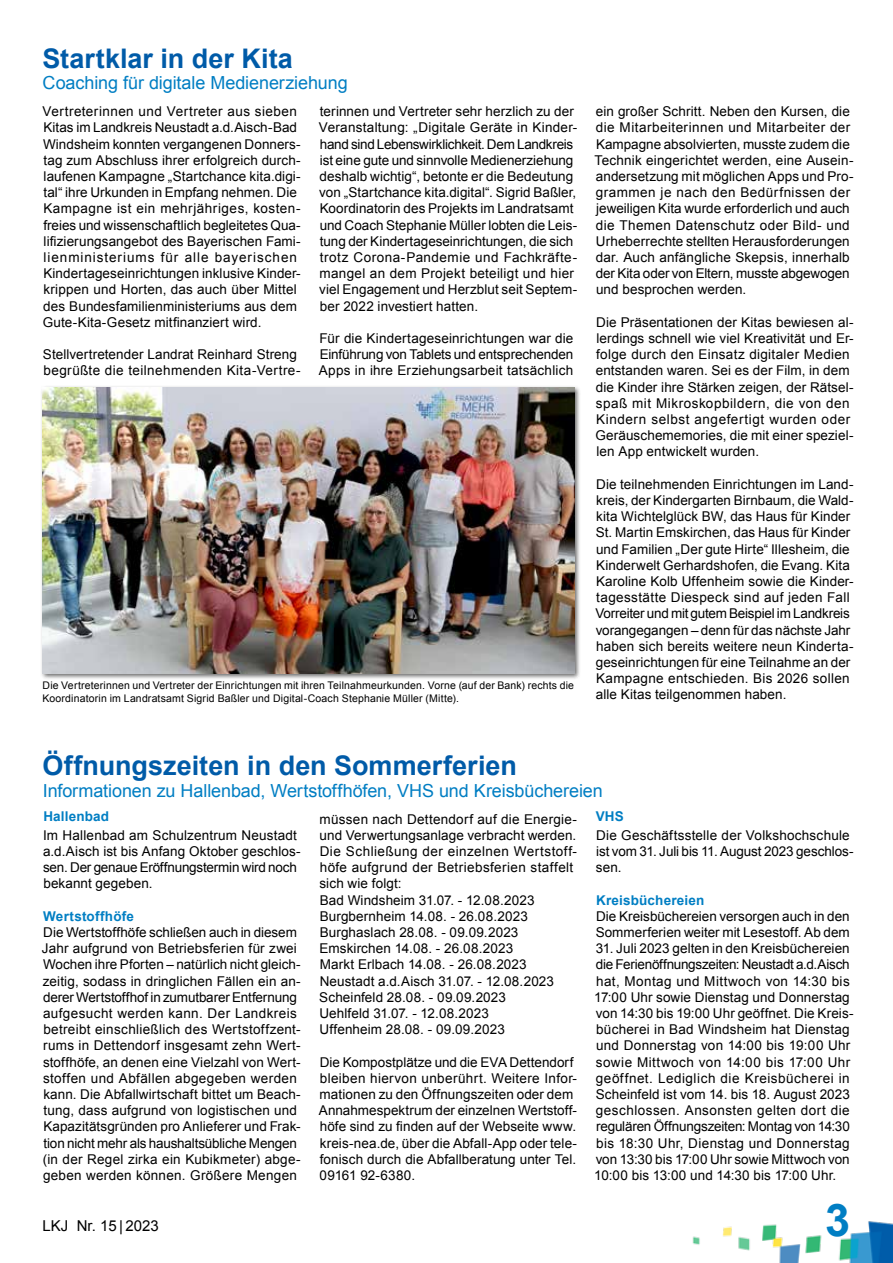
<style>
.page{position:relative;width:893px;height:1263px;background:#fff}
.page>*{position:absolute;margin:0;border:0;box-sizing:border-box;transform-origin:0 0}
.t1{font:700 45px "Arial";color:#007ec3}
.t2{font:700 27px "Arial";color:#005ba8}
.t3{font:18px "Arial";letter-spacing:-.005em;color:#007ec3}
.t4{font:15px "Arial";color:#000}
.t5{font:13.5px/16.2px "Arial";letter-spacing:.01em;color:#000}
.t6{font:700 13.5px "Arial";letter-spacing:.01em;color:#007ec3}
.t7{font:10.5px/12.6px "Arial";letter-spacing:.015em;color:#000}
</style>
<div class="page">
<img style="left:692px;top:1221px;width:201px;height:42px">
<div style="left:40px;top:385px;width:540px;height:295px;background:#000;opacity:.6"></div>
<img style="left:43px;top:388px;width:531px;height:285px">
<h2 class="t2" style="left:42px;top:40px;width:252px">Startklar in der Kita</h2>
<h3 class="t3" style="left:43px;top:71px;width:307px">Coaching für digitale Medienerziehung</h3>
<p class="t5" style="left:43px;top:103px;width:260px">Vertreterinnen und Vertreter aus sieben Kitas im Landkreis Neustadt a.d.Aisch-Bad Windsheim konnten vergangenen Donners&shy;tag zum Abschluss ihrer erfolgreich durch&shy;laufenen Kampagne „Startchance kita.digi&shy;tal“ ihre Urkunden in Empfang nehmen. Die Kampagne ist ein mehrjähriges, kosten&shy;freies und wissenschaftlich begleitetes Qua&shy;lifizierungsangebot des Bayerischen Fami&shy;lienministeriums für alle bayerischen Kindertageseinrichtungen inklusive Kinder&shy;krippen und Horten, das auch ü ber Mittel des Bundesfamilienministeriums aus dem Gute-Kita-Gesetz mitfinanziert wird.</p>
<p class="t5" style="left:43px;top:346px;width:259px">Stellvertretender Landrat Reinhard Streng begrüßte die teilnehmenden Kita-Vertre-</p>
<p class="t5" style="left:319px;top:103px;width:260px">terinnen und Vertreter sehr herzlich zu der Veranstaltung: „Digitale Geräte in Kinder&shy;hand sind Lebenswirklichkeit. Dem Landkreis ist eine gute und sinnvolle Medienerziehung deshalb wichtig“, betonte er die Bedeutung von „Startchance kita.digital“. Sigrid Baßler, Koordinatorin des Projekts im Landratsamt und Coach Stephanie Müller lobten die Leis&shy;tung der Kindertageseinrichtungen, die sich trotz Corona-Pandemie und Fachkräfte&shy;mangel an dem Projekt beteiligt und hier viel Engagement und Herzblut seit Septem&shy;ber 2022 investiert hatten.</p>
<p class="t5" style="left:319px;top:330px;width:256px;text-align:justify">Für die Kindertageseinrichtungen war die Einführung von Tablets und entsprechenden Apps in ihre Erziehungsarbeit tatsächlich</p>
<p class="t7" style="left:43px;top:679px;width:533px">Die Vertreterinnen und Vertreter der Einrichtungen mit ihren Teilnahmeurkunden. Vorne (auf der Bank) rechts die<br>Koordinatorin im Landratsamt Sigrid Baßler und Digital-Coach Stephanie Müller (Mitte).</p>
<p class="t5" style="left:594px;top:103px;width:261px">ein großer Schritt. Neben den Kursen, die die Mitarbeiterinnen und Mitarbeiter der Kampagne absolvierten, musste zudem die Technik eingerichtet werden, eine Ausein&shy;andersetzung mit möglichen Apps und Pro&shy;grammen je nach den Bedürfnissen der jeweiligen Kita wurde erforderlich und auch die Themen Datenschutz oder Bild- und Urheberrechte stellten Herausforderungen dar. Auch anfängliche Skepsis, innerhalb der Kita oder von Eltern, musste abgewogen und besprochen werden.</p>
<p class="t5" style="left:596px;top:314px;width:259px">Die Präsentationen der Kitas bewiesen al&shy;lerdings schnell wie viel Kreativität und Er&shy;folge durch den Einsatz digitaler Medien entstanden waren. Sei es der Film, in dem die Kinder ihre Stärken zeigen, der Rätsel&shy;spaß mit Mikroskopbildern, die von den Kindern selbst angefertigt wurden oder Geräuschememories, die mit einer speziel&shy;len App entwickelt wurden.</p>
<p class="t5" style="left:595px;top:476px;width:260px">Die teilnehmenden Einrichtungen im Land&shy;kreis, der Kindergarten Birnbaum, die Wald&shy;kita Wichtelglück BW, das Haus für Kinder St. Martin Emskirchen, das Haus für Kinder und Familien „Der gute Hirte“ Illesheim, die Kinderwelt Gerhardshofen, die Evang. Kita Karoline Kolb Uffenheim sowie die Kinder&shy;tagesstätte Diespeck sind auf jeden Fall Vorreiter und mit gutem Beispiel im Landkreis vorangegangen – denn für das nächste Jahr haben sich bereits weitere neun Kinderta&shy;geseinrichtungen für eine Teilnahme an der Kampagne entschieden. Bis 2026 sollen alle Kitas teilgenommen haben.</p>
<h2 class="t2" style="left:42px;top:748px;width:476px">Öffnungszeiten in den Sommerferien</h2>
<h3 class="t3" style="left:43px;top:778px;width:562px">Informationen zu Hallenbad, Wertstoffhöfen, VHS und Kreisbüchereien</h3>
<p class="t6" style="left:43px;top:808px;width:67px">Hallenbad</p>
<p class="t5" style="left:43px;top:827px;width:259px">Im Hallenbad am Schulzentrum Neustadt a.d.Aisch ist bis Anfang Oktober geschlos&shy;sen. Der genaue Eröffnungstermin wird noch bekannt gegeben.</p>
<p class="t6" style="left:43px;top:907px;width:92px">Wertstoffhöfe</p>
<p class="t5" style="left:42px;top:924px;width:260px">Die Wertstoffhöfe schließen auch in diesem Jahr aufgrund von Betriebsferien für zwei Wochen ihre Pforten – natürlich nicht gleich&shy;zeitig, sodass in dringlichen Fällen ein an&shy;derer Wertstoffhof in zumutbarer Entfernung aufgesucht werden kann. Der Landkreis betreibt einschließlich des Wertstoffzent&shy;rums in Dettendorf insgesamt zehn Wert&shy;stoffhöfe, an denen eine Vielzahl von Wert&shy;stoffen und Abfällen abgegeben werden kann. Die Abfallwirtschaft bittet um Beach&shy;tung, dass aufgrund von logistischen und Kapazitätsgründen pro Anlieferer und Frak&shy;tion nicht mehr als haushaltsübliche Mengen (in der Regel zirka ein Kubikmeter) abge&shy;geben werden können. Größere Mengen</p>
<p class="t6" style="left:596px;top:808px;width:30px">VHS</p>
<p class="t5" style="left:596px;top:827px;width:259px">Die Geschäftsstelle der Volkshochschule ist vom 31. Juli bis 11. August 2023 geschlos&shy;sen.</p>
<p class="t6" style="left:596px;top:891px;width:110px">Kreisbüchereien</p>
<p class="t5" style="left:596px;top:908px;width:256px">Die Kreisbüchereien versorgen auch in den<br>Sommerferien weiter mit Lesestoff. Ab dem</p>
<p class="t5" style="left:594px;top:940px;width:261px">31. Juli 2023 gelten in den Kreisbüchereien die Ferienöffnungszeiten: Neustadt a.d.Aisch hat, Montag und Mittwoch von 14:30 bis 17:00 Uhr sowie Dienstag und Donnerstag von 14:30 bis 19:00 Uhr geöffnet. Die Kreis&shy;bücherei in Bad Windsheim hat Dienstag und Donnerstag von 14:00 bis 19:00 Uhr sowie Mittwoch von 14:00 bis 17:00 Uhr geöffnet. Lediglich die Kreisbücherei in Scheinfeld ist vom 14. bis 18. August 2023 geschlossen. Ansonsten gelten dort die regulären Öffnungszeiten: Montag von 14:30 bis 18:30 Uhr, Dienstag und Donnerstag von 13:30 bis 17:00 Uhr sowie Mittwoch von 10:00 bis 13:00 und 14:30 bis 17:00 Uhr.</p>
<p class="t5" style="left:319px;top:811px;width:259px">müssen nach Dettendorf auf die Energie&shy;und Verwertungsanlage verbracht werden.<br>Die Schließung der einzelnen Wertstoff&shy;höfe aufgrund der Betriebsferien staffelt sich wie folgt:<br>Bad Windsheim 31.07. - 12.08.2023<br>Burgbernheim 14.08. - 26.08.2023<br>Burghaslach 28.08. - 09.09.2023<br>Emskirchen 14.08. - 26.08.2023<br>Markt Erlbach 14.08. - 26.08.2023<br>Neustadt a.d.Aisch 31.07. - 12.08.2023<br>Scheinfeld 28.08. - 09.09.2023<br>Uehlfeld 31.07. - 12.08.2023<br>Uffenheim 28.08. - 09.09.2023</p>
<p class="t5" style="left:319px;top:1054px;width:260px">Die Kompostplätze und die EVA Dettendorf bleiben hiervon unberührt. Weitere Infor&shy;mationen zu den Öffnungszeiten oder dem Annahmespektrum der einzelnen Wertstoff&shy;höfe sind zu finden auf der Webseite www. kreis-nea.de, über die Abfall-App oder tele&shy;fonisch durch die Abfallberatung unter Tel.<br>09161 92-6380.</p>
<p class="t4" style="left:43px;top:1216px;width:118px">LKJ Nr. 15 | 2023</p>
<h1 class="t1" style="left:825px;top:1190px;width:27px">3</h1>
</div>
